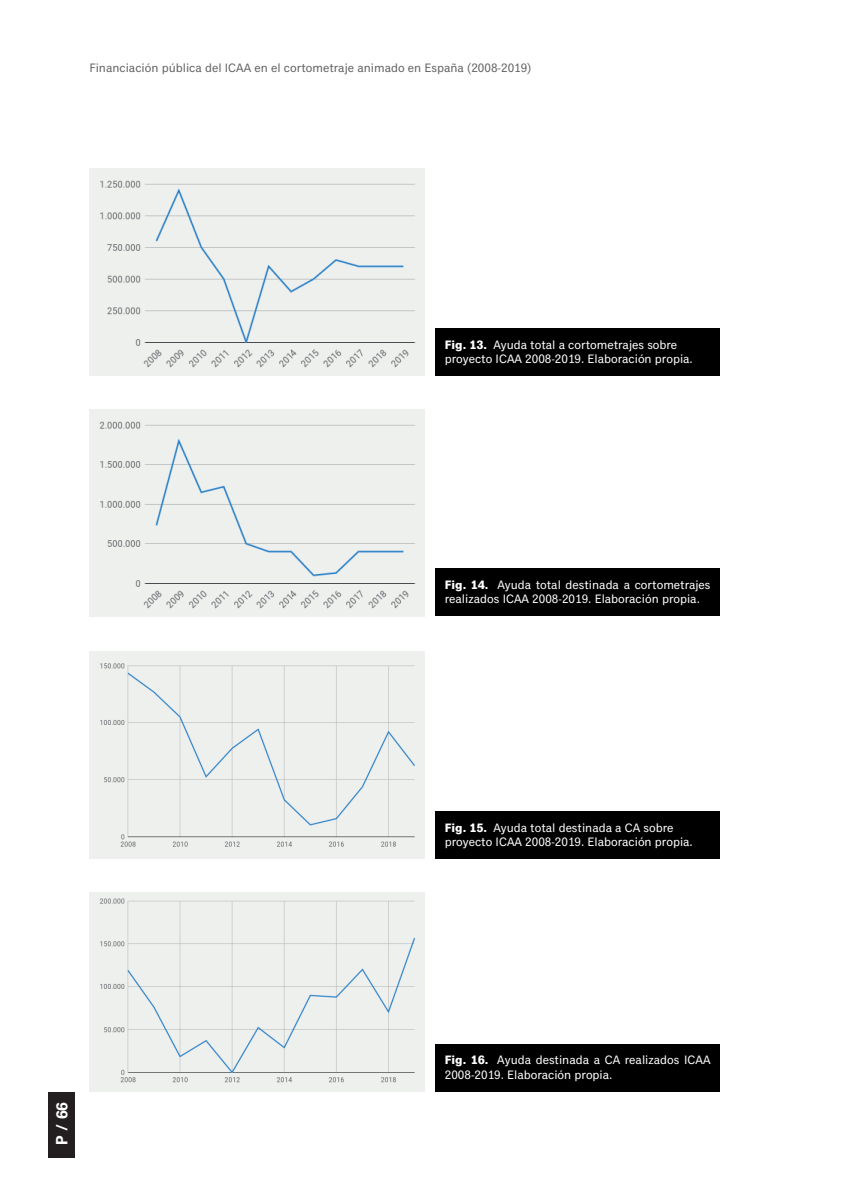
<style>
.page{position:relative;width:844px;height:1191px;background:#fff}
.page>*{position:absolute;margin:0;border:0;box-sizing:border-box;transform-origin:0 0}
.t1{font:700 15.75px "Univers LT Std";color:#fff}
.t2{font:12.25px/14.7px "Classic Grotesque Pro";color:#fff}
.t3{font:12.25px "Classic Grotesque Pro";color:#636366}
.s1{font-weight:700}
</style>
<div class="page">
<img style="left:89px;top:169px;width:335px;height:206px">
<img style="left:89px;top:410px;width:335px;height:206px">
<div style="left:89px;top:651px;width:335px;height:207px;background:#eef0ee"></div>
<img style="left:89px;top:892px;width:335px;height:199px">
<div style="left:435px;top:328px;width:284px;height:48px;background:#000001"></div>
<div style="left:435px;top:568px;width:284px;height:48px;background:#000001"></div>
<div style="left:435px;top:811px;width:284px;height:48px;background:#000001"></div>
<div style="left:435px;top:1044px;width:284px;height:47px;background:#000001"></div>
<div style="left:49px;top:1092px;width:26px;height:65px;background:#231f20"></div>
<p class="t3" style="left:89px;top:61px;width:443px">Financiación pública del ICAA en el cortometraje animado en España (2008-2019)</p>
<p class="t1" style="left:53px;top:1144px;width:44px;rotate:-90deg">P / 66</p>
<p class="t2" style="left:445px;top:338px;width:249px"><span class="s1">Fig. 13.</span> Ayuda total a cortometrajes sobre proyecto ICAA 2008-2019. Elaboración propia.</p>
<p class="t2" style="left:445px;top:578px;width:267px"><span class="s1">Fig. 14.</span> Ayuda total destinada a cortometrajes realizados ICAA 2008-2019. Elaboración propia.</p>
<p class="t2" style="left:445px;top:820px;width:249px"><span class="s1">Fig. 15.</span> Ayuda total destinada a CA sobre proyecto ICAA 2008-2019. Elaboración propia.</p>
<p class="t2" style="left:445px;top:1053px;width:267px"><span class="s1">Fig. 16.</span> Ayuda destinada a CA realizados ICAA<br>2008-2019. Elaboración propia.</p>
</div>
